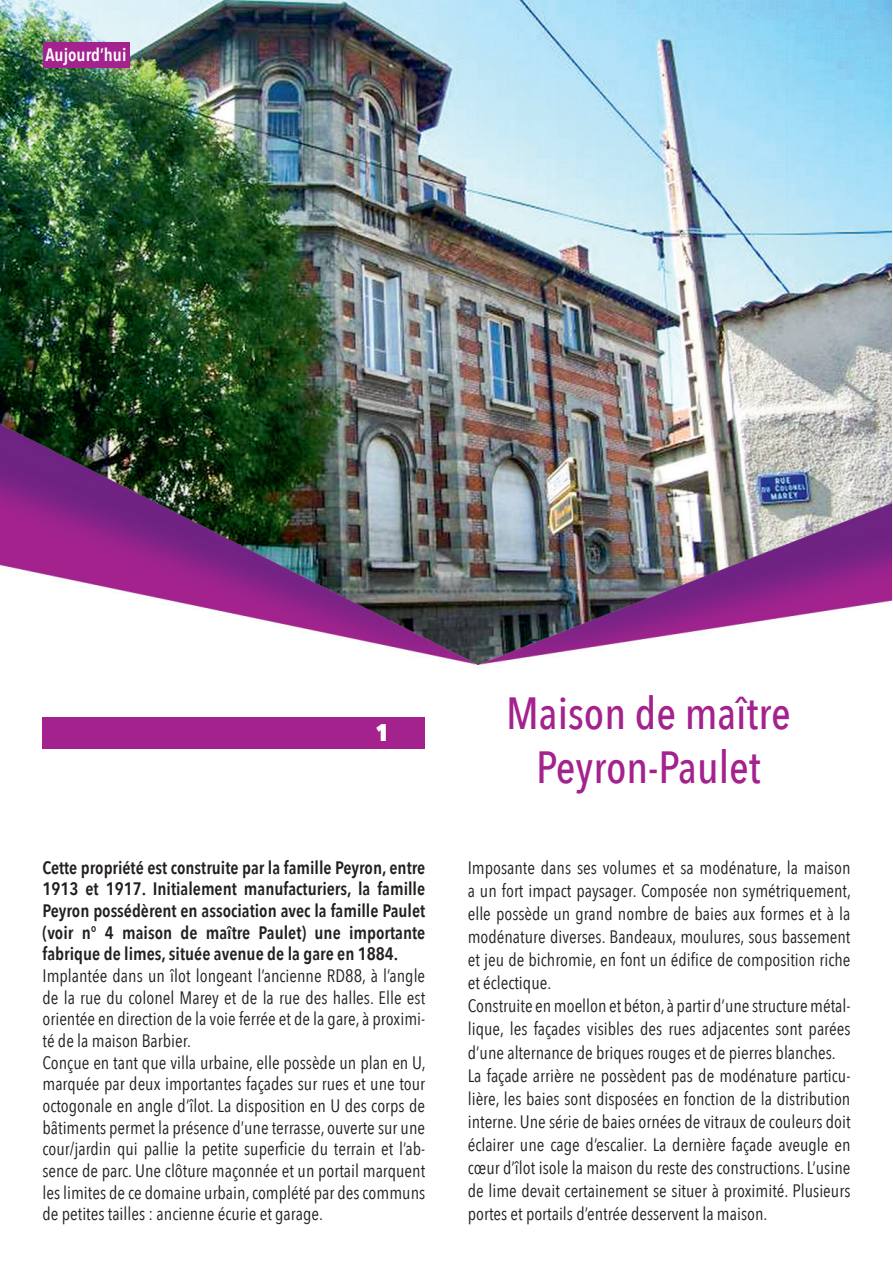
<style>
.page{position:relative;width:893px;height:1263px;background:#fff}
.page>*{position:absolute;margin:0;border:0;box-sizing:border-box;transform-origin:0 0}
.t1{font:500 45px/54px "Avenir Next Condensed";color:#a4228e;text-align:center}
.t2{font:800 24px "Avenir Next Condensed";color:#fff}
.t3{font:18px/23.1px "Avenir Next Condensed";color:#231f20}
.t4{font:600 18px/21.6px "Avenir Next Condensed";color:#231f20;text-align:justify}
.t5{font:600 18px "Avenir Next Condensed";color:#fff}
</style>
<div class="page">
<img style="left:0;top:0;width:891px;height:749px">
<div style="left:43px;top:717px;width:382px;height:32px;background:#a4228e"></div>
<div style="left:43px;top:43px;width:86px;height:25px;background:#a4228e"></div>
<p class="t5" style="left:46px;top:39px;width:82px">Aujourd’hui</p>
<h2 class="t2" style="left:376px;top:718px;width:15px">1</h2>
<p class="t4" style="left:43px;top:856px;width:384px">Cette propriété est construite par la famille Peyron, entre 1913 et 1917. Initialement manufacturiers, la famille Peyron possédèrent en association avec la famille Paulet (voir n° 4 maison de maître Paulet) une importante fabrique de limes, située avenue de la gare en 1884.</p>
<p class="t3" style="left:43px;top:964px;width:385px;line-height:21.6px">Implantée dans un îlot longeant l’ancienne RD88, à l’angle de la rue du colonel Marey et de la rue des halles. Elle est orientée en direction de la voie ferrée et de la gare, à proximi&shy;té de la maison Barbier.<br>Conçue en tant que villa urbaine, elle possède un plan en U, marquée par deux importantes façades sur rues et une tour octogonale en angle d’îlot. La disposition en U des corps de bâtiments permet la présence d’une terrasse, ouverte sur une cour/jardin qui pallie la petite superficie du terrain et l’ab&shy;sence de parc. Une clôture maçonnée et un portail marquent les limites de ce domaine urbain, complété par des communs de petites tailles : ancienne écurie et garage.</p>
<h1 class="t1" style="left:506px;top:686px;width:286px">Maison de maître<br>Peyron-Paulet</h1>
<p class="t3" style="left:468px;top:855px;width:385px">Imposante dans ses volumes et sa modénature, la maison a un fort impact paysager. Composée non symétriquement, elle possède un grand nombre de baies aux formes et à la modénature diverses. Bandeaux, moulures, sous bassement et jeu de bichromie, en font un édifice de composition riche et éclectique.<br>Construite en moellon et béton, à partir d’une structure métal&shy;lique, les façades visibles des rues adjacentes sont parées d’une alternance de briques rouges et de pierres blanches.<br>La façade arrière ne possèdent pas de modénature particu&shy;lière, les baies sont disposées en fonction de la distribution interne. Une série de baies ornées de vitraux de couleurs doit éclairer une cage d’escalier. La dernière façade aveugle en cœur d’îlot isole la maison du reste des constructions. L’usine de lime devait certainement se situer à proximité. Plusieurs portes et portails d’entrée desservent la maison.</p>
</div>
